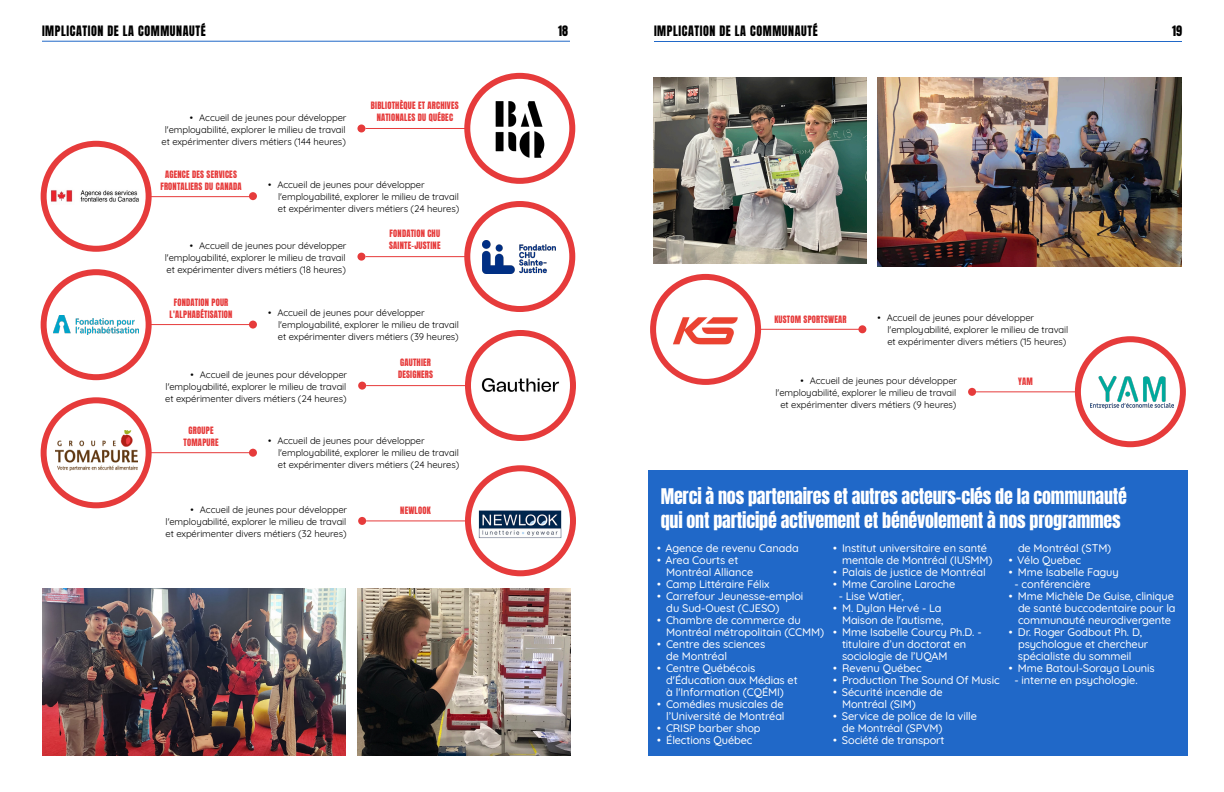
<style>
.page{position:relative;width:1224px;height:792px;background:#fff}
.page>*{position:absolute;margin:0;border:0;box-sizing:border-box;transform-origin:0 0}
.t1{font:18px/24px "Anton";letter-spacing:-.01em;color:#fff}
.t2{font:12px "Anton";letter-spacing:.05em;color:#000}
.t3{font:500 11px/12px "Quicksand";letter-spacing:-.01em;color:#fff}
.t4{font:9.5px/12px "Quicksand";letter-spacing:-.01em;color:#000}
.t5{font:8.5px/12px "Anton";letter-spacing:.025em;color:#e63b3b;text-align:center}
</style>
<div class="page">
<hr style="left:654px;top:41px;width:528px;height:1px;background:#2068c8">
<hr style="left:42px;top:41px;width:528px;height:1px;background:#2068c8">
<img style="left:495px;top:93px;width:60px;height:65px">
<hr style="left:365px;top:128px;width:101px;height:1px;background:#e63b3b">
<div style="left:357px;top:124px;width:8px;height:8px;background:#e63b3b;border-radius:50%"></div>
<div style="left:464px;top:73px;width:111px;height:111px;border:6px solid #e63b3b;border-radius:50%"></div>
<img style="left:483px;top:241px;width:72px;height:32px">
<hr style="left:365px;top:256px;width:101px;height:1px;background:#e63b3b">
<div style="left:357px;top:253px;width:8px;height:8px;background:#e63b3b;border-radius:50%"></div>
<div style="left:464px;top:201px;width:111px;height:111px;border:6px solid #e63b3b;border-radius:50%"></div>
<img style="left:476px;top:354px;width:88px;height:63px">
<hr style="left:366px;top:385px;width:101px;height:1px;background:#e63b3b">
<div style="left:358px;top:382px;width:8px;height:8px;background:#e63b3b;border-radius:50%"></div>
<div style="left:465px;top:330px;width:111px;height:111px;border:6px solid #e63b3b;border-radius:50%"></div>
<hr style="left:151px;top:196px;width:101px;height:1px;background:#e63b3b">
<div style="left:249px;top:192px;width:8px;height:8px;background:#e63b3b;border-radius:50%"></div>
<img style="left:48px;top:190px;width:91px;height:21px">
<div style="left:41px;top:141px;width:111px;height:111px;border:6px solid #e63b3b;border-radius:50%"></div>
<img style="left:54px;top:315px;width:85px;height:19px">
<hr style="left:149px;top:324px;width:101px;height:1px;background:#e63b3b">
<div style="left:249px;top:321px;width:8px;height:8px;background:#e63b3b;border-radius:50%"></div>
<div style="left:41px;top:269px;width:111px;height:111px;border:6px solid #e63b3b;border-radius:50%"></div>
<img style="left:56px;top:431px;width:82px;height:39px">
<hr style="left:149px;top:452px;width:101px;height:1px;background:#e63b3b">
<div style="left:249px;top:449px;width:8px;height:8px;background:#e63b3b;border-radius:50%"></div>
<div style="left:41px;top:397px;width:111px;height:111px;border:6px solid #e63b3b;border-radius:50%"></div>
<div style="left:648px;top:470px;width:540px;height:286px;background:#2068c8"></div>
<hr style="left:976px;top:391px;width:101px;height:1px;background:#e63b3b">
<div style="left:968px;top:388px;width:8px;height:8px;background:#e63b3b;border-radius:50%"></div>
<div style="left:1075px;top:336px;width:111px;height:111px;border:6px solid #e63b3b;border-radius:50%"></div>
<img style="left:673px;top:317px;width:65px;height:28px">
<hr style="left:759px;top:329px;width:101px;height:1px;background:#e63b3b">
<div style="left:858px;top:325px;width:8px;height:8px;background:#e63b3b;border-radius:50%"></div>
<div style="left:650px;top:274px;width:111px;height:111px;border:6px solid #e63b3b;border-radius:50%"></div>
<img style="left:1091px;top:376px;width:82px;height:32px">
<img style="left:878px;top:78px;width:303px;height:189px">
<img style="left:653px;top:78px;width:213px;height:186px">
<img style="left:358px;top:588px;width:213px;height:168px">
<img style="left:43px;top:588px;width:303px;height:168px">
<img style="left:471px;top:483px;width:98px;height:77px">
<hr style="left:366px;top:520px;width:101px;height:1px;background:#e63b3b">
<div style="left:358px;top:517px;width:8px;height:8px;background:#e63b3b;border-radius:50%"></div>
<div style="left:465px;top:465px;width:111px;height:111px;border:6px solid #e63b3b;border-radius:50%"></div>
<p class="t2" style="left:42px;top:25px;width:165px">IMPLICATION DE LA COMMUNAUTÉ</p>
<p class="t2" style="left:654px;top:25px;width:165px">IMPLICATION DE LA COMMUNAUTÉ</p>
<p class="t2" style="left:558px;top:25px;width:11px">18</p>
<p class="t2" style="left:1172px;top:25px;width:11px">19</p>
<p class="t4" style="left:162px;top:110px;width:187px;text-align:right">• Accueil de jeunes pour développer l'employabilité, explorer le milieu de travail et expérimenter divers métiers (144 heures)</p>
<p class="t5" style="left:371px;top:100px;width:89px">BIBLIOTHÈQUE ET ARCHIVES<br>NATIONALES DU QUÉBEC</p>
<p class="t5" style="left:160px;top:169px;width:83px">AGENCE DES SERVICES<br>FRONTALIERS DU CANADA</p>
<p class="t4" style="left:278px;top:177px;width:183px;text-indent:-10px">• Accueil de jeunes pour développer l'employabilité, explorer le milieu de travail et expérimenter divers métiers (24 heures)</p>
<p class="t4" style="left:165px;top:239px;width:183px;text-align:justify;text-indent:25px">• Accueil de jeunes pour développer l'employabilité, explorer le milieu de travail et expérimenter divers métiers (18 heures)</p>
<p class="t5" style="left:389px;top:228px;width:53px;text-align:left">FONDATION CHU<br>SAINTE-JUSTINE</p>
<p class="t5" style="left:170px;top:297px;width:64px">FONDATION POUR<br>L'ALPHABÉTISATION</p>
<p class="t4" style="left:278px;top:306px;width:182px;text-indent:-10px">• Accueil de jeunes pour développer l'employabilité, explorer le milieu de travail et expérimenter divers métiers (39 heures)</p>
<p class="t4" style="left:165px;top:367px;width:184px;text-align:justify;text-indent:25px">• Accueil de jeunes pour développer l'employabilité, explorer le milieu de travail et expérimenter divers métiers (24 heures)</p>
<p class="t5" style="left:398px;top:357px;width:37px;text-align:left">GAUTHIER<br>DESIGNERS</p>
<p class="t5" style="left:184px;top:425px;width:37px">GROUPE<br>TOMAPURE</p>
<p class="t4" style="left:278px;top:434px;width:183px;text-indent:-10px">• Accueil de jeunes pour développer l'employabilité, explorer le milieu de travail et expérimenter divers métiers (24 heures)</p>
<p class="t4" style="left:166px;top:503px;width:183px;text-align:justify;text-indent:25px">• Accueil de jeunes pour développer l'employabilité, explorer le milieu de travail et expérimenter divers métiers (32 heures)</p>
<p class="t5" style="left:400px;top:505px;width:32px">NEWLOOK</p>
<p class="t5" style="left:774px;top:315px;width:74px">KUSTOM SPORTSWEAR</p>
<p class="t4" style="left:887px;top:310px;width:182px;text-indent:-10px">• Accueil de jeunes pour développer l'employabilité, explorer le milieu de travail et expérimenter divers métiers (15 heures)</p>
<p class="t4" style="left:776px;top:374px;width:183px;text-align:right">• Accueil de jeunes pour développer l'employabilité, explorer le milieu de travail et expérimenter divers métiers (9 heures)</p>
<p class="t5" style="left:1018px;top:376px;width:16px">YAM</p>
<h1 class="t1" style="left:661px;top:486px;width:468px">Merci à nos partenaires et autres acteurs-clés de la communauté qui ont participé activement et bénévolement à nos programmes</h1>
<p class="t3" style="left:657px;top:541px;width:143px">• Agence de revenu Canada</p>
<p class="t3" style="left:666px;top:553px;width:88px;text-indent:-9px">• Area Courts et<br>Montréal Alliance</p>
<p class="t3" style="left:657px;top:577px;width:114px">• Camp Littéraire Félix</p>
<p class="t3" style="left:666px;top:589px;width:139px;text-indent:-9px">• Carrefour Jeunesse-emploi du Sud-Ouest (CJESO)</p>
<p class="t3" style="left:666px;top:613px;width:160px;text-indent:-9px">• Chambre de commerce du<br>Montréal métropolitain (CCMM)</p>
<p class="t3" style="left:666px;top:637px;width:100px;text-indent:-9px">• Centre des sciences de Montréal</p>
<p class="t3" style="left:666px;top:661px;width:133px;text-indent:-9px">• Centre Québécois d'Éducation aux Médias et à l'Information (CQÉMI)</p>
<p class="t3" style="left:657px;top:697px;width:129px;text-align:right">• Comédies musicales de l’Université de Montréal</p>
<p class="t3" style="left:657px;top:721px;width:105px">• CRISP barber shop</p>
<p class="t3" style="left:657px;top:733px;width:97px">• Élections Québec</p>
<p class="t3" style="left:1018px;top:541px;width:95px">de Montréal (STM)</p>
<p class="t3" style="left:1009px;top:553px;width:74px">• Vélo Quebec</p>
<p class="t3" style="left:1009px;top:565px;width:111px">• Mme Isabelle Faguy</p>
<p class="t3" style="left:1015px;top:577px;width:78px">- conférencière</p>
<p class="t3" style="left:1018px;top:589px;width:159px;text-indent:-9px">• Mme Michèle De Guise, clinique de santé buccodentaire pour la communauté neurodivergente</p>
<p class="t3" style="left:1018px;top:625px;width:132px;text-indent:-9px">• Dr. Roger Godbout Ph. D, psychologue et chercheur spécialiste du sommeil</p>
<p class="t3" style="left:1009px;top:661px;width:147px">• Mme Batoul-Soraya Lounis</p>
<p class="t3" style="left:1015px;top:673px;width:125px">- interne en psychologie.</p>
<p class="t3" style="left:842px;top:541px;width:152px;text-indent:-9px">• Institut universitaire en santé mentale de Montréal (IUSMM)</p>
<p class="t3" style="left:833px;top:565px;width:154px">• Palais de justice de Montréal</p>
<p class="t3" style="left:833px;top:577px;width:124px">• Mme Caroline Laroche</p>
<p class="t3" style="left:839px;top:589px;width:67px">- Lise Watier,</p>
<p class="t3" style="left:833px;top:601px;width:112px;text-align:right">• M. Dylan Hervé - La<br>Maison de l'autisme,</p>
<p class="t3" style="left:842px;top:625px;width:141px;text-indent:-9px">• Mme Isabelle Courcy Ph.D. - titulaire d’un doctorat en sociologie de l’UQAM</p>
<p class="t3" style="left:833px;top:661px;width:90px">• Revenu Québec</p>
<p class="t3" style="left:833px;top:673px;width:168px">• Production The Sound Of Music</p>
<p class="t3" style="left:842px;top:685px;width:102px;text-indent:-9px">• Sécurité incendie de<br>Montréal (SIM)</p>
<p class="t3" style="left:842px;top:709px;width:136px;text-indent:-9px">• Service de police de la ville de Montréal (SPVM)</p>
<p class="t3" style="left:833px;top:733px;width:113px">• Société de transport</p>
</div>
